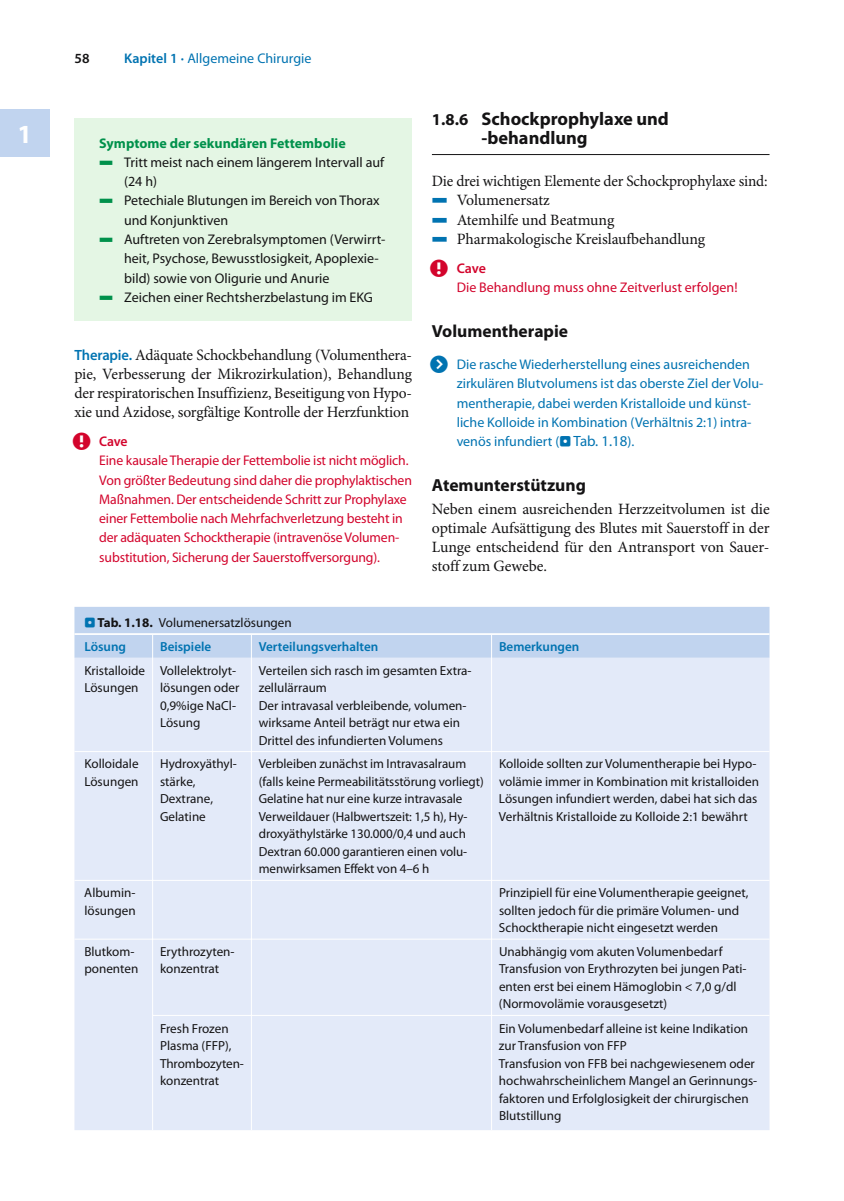
<style>
.page{position:relative;width:844px;height:1201px;background:#fff}
.page>*{position:absolute;margin:0;border:0;box-sizing:border-box;transform-origin:0 0}
.t1{font:700 26.25px "Myriad Pro";color:#fff}
.t2{font:700 18.38px/19.2px "Myriad Pro";color:#141314}
.t3{font:700 17.5px "Myriad Pro";color:#141314}
.t4{font:15.75px/19.2px "Minion Pro";letter-spacing:-.01em;color:#141314;text-align:justify}
.t5{font:14px/19.2px "Myriad Pro";letter-spacing:-.01em;color:#d3042c}
.t6{font:14px "Myriad Pro";color:#141314}
.t7{font:14px/19.2px "Myriad Pro";color:#0073b1}
.t8{font:700 14px "Myriad Pro";color:#00914b}
.t9{font:600 14px "Myriad Pro";color:#141314}
.t10{font:13.12px/17.5px "Myriad Pro";color:#141314}
.t11{font:600 13.12px "Myriad Pro";color:#0073b1}
.s1{font-weight:600}
.s2{font-family:"S Buttons";color:#00914b}
.s3{font-family:"Myriad Pro";font-weight:600;font-size:14.88px;color:#0073b1}
.s4{font-family:"S Buttons"}
.s5{font-size:16.62px}
.s6{font-family:"S Buttons";color:#0073b1}
.s7{font-size:14.88px}
.s8{font-weight:700}
.s9{font-weight:600;color:#0073b1}
</style>
<div class="page">
<div style="left:0;top:109px;width:50px;height:47px;background:#c1d4ef"></div>
<div style="left:74px;top:118px;width:338px;height:203px;background:#e4f6e4"></div>
<hr style="left:432px;top:154px;width:337px;height:1px;background:#141314">
<div style="left:74px;top:658px;width:695px;height:472px;background:#e3eaf9"></div>
<div style="left:74px;top:607px;width:695px;height:51px;background:#c1d4ef"></div>
<hr style="left:152px;top:658px;width:1px;height:93px;background:#fff">
<hr style="left:251px;top:658px;width:1px;height:93px;background:#fff">
<hr style="left:491px;top:658px;width:1px;height:93px;background:#fff">
<hr style="left:74px;top:751px;width:177px;height:1px;background:#fff">
<hr style="left:152px;top:752px;width:1px;height:128px;background:#fff">
<hr style="left:251px;top:751px;width:240px;height:1px;background:#fff">
<hr style="left:251px;top:752px;width:1px;height:128px;background:#fff">
<hr style="left:491px;top:751px;width:278px;height:1px;background:#fff">
<hr style="left:491px;top:752px;width:1px;height:128px;background:#fff">
<hr style="left:74px;top:880px;width:177px;height:1px;background:#fff">
<hr style="left:152px;top:880px;width:1px;height:58px;background:#fff">
<hr style="left:251px;top:880px;width:240px;height:1px;background:#fff">
<hr style="left:251px;top:880px;width:1px;height:58px;background:#fff">
<hr style="left:491px;top:880px;width:278px;height:1px;background:#fff">
<hr style="left:491px;top:880px;width:1px;height:58px;background:#fff">
<hr style="left:74px;top:938px;width:177px;height:1px;background:#fff">
<hr style="left:152px;top:939px;width:1px;height:76px;background:#fff">
<hr style="left:251px;top:938px;width:240px;height:1px;background:#fff">
<hr style="left:251px;top:939px;width:1px;height:76px;background:#fff">
<hr style="left:491px;top:938px;width:278px;height:1px;background:#fff">
<hr style="left:491px;top:939px;width:1px;height:76px;background:#fff">
<hr style="left:152px;top:1015px;width:99px;height:1px;background:#fff">
<hr style="left:152px;top:1015px;width:1px;height:115px;background:#fff">
<hr style="left:251px;top:1015px;width:240px;height:1px;background:#fff">
<hr style="left:251px;top:1015px;width:1px;height:115px;background:#fff">
<hr style="left:491px;top:1015px;width:278px;height:1px;background:#fff">
<hr style="left:491px;top:1015px;width:1px;height:115px;background:#fff">
<h1 class="t1" style="left:18px;top:124px;width:16px">1</h1>
<p class="t9" style="left:74px;top:53px;width:17px">58</p>
<p class="t7" style="left:124px;top:49px;width:189px"><span class="s1">Kapitel 1 ·</span> Allgemeine Chirurgie</p>
<p class="t8" style="left:99px;top:138px;width:248px">Symptome der sekundären Fettembolie</p>
<p class="t6" style="left:99px;top:157px;width:286px"><span class="s2">4</span> Tritt meist nach einem längerem Intervall auf</p>
<p class="t6" style="left:124px;top:176px;width:35px">(24 h)</p>
<p class="t6" style="left:99px;top:195px;width:282px"><span class="s2">4</span> Petechiale Blutungen im Bereich von Thorax</p>
<p class="t6" style="left:124px;top:215px;width:105px">und Konjunktiven</p>
<p class="t6" style="left:99px;top:234px;width:288px"><span class="s2">4</span> Auftreten von Zerebralsymptomen (Verwirrt-</p>
<p class="t6" style="left:124px;top:253px;width:256px">heit, Psychose, Bewusstlosigkeit, Apoplexie-</p>
<p class="t6" style="left:124px;top:272px;width:207px">bild) sowie von Oligurie und Anurie</p>
<p class="t6" style="left:99px;top:292px;width:275px"><span class="s2">4</span> Zeichen einer Rechtsherzbelastung im EKG</p>
<p class="t4" style="left:74px;top:346px;width:339px"><span class="s3">Therapie.</span> Adäquate Schockbehandlung (Volumenthera&shy;pie, Verbesserung der Mikrozirkulation), Behandlung der respiratorischen Insuffizienz, Beseitigung von Hypo&shy;xie und Azidose, sorgfältige Kontrolle der Herzfunktion</p>
<p class="t5" style="left:99px;top:433px;width:314px;text-indent:-25px"><span class="s4">!</span> <span class="s1">Cave<br></span>Eine kausale Therapie der Fettembolie ist nicht möglich.<br>Von größter Bedeutung sind daher die prophylaktischen Maßnahmen. Der entscheidende Schritt zur Prophylaxe einer Fettembolie nach Mehrfachverletzung besteht in der adäquaten Schocktherapie (intravenöse Volumen&shy;substitution, Sicherung der Sauerstoffversorgung).</p>
<h2 class="t2" style="left:481px;top:111px;width:189px;text-indent:-50px"><span class="s5">1.8.6</span> Schockprophylaxe und -behandlung</h2>
<p class="t4" style="left:432px;top:173px;width:337px;text-align:left">Die drei wichtigen Elemente der Schockprophylaxe sind:<br><span class="s6">4</span> Volumenersatz<br><span class="s6">4</span> Atemhilfe und Beatmung<br><span class="s6">4</span> Pharmakologische Kreislaufbehandlung</p>
<p class="t5" style="left:456px;top:260px;width:282px;text-indent:-25px"><span class="s4">!</span> <span class="s1">Cave<br></span>Die Behandlung muss ohne Zeitverlust erfolgen!</p>
<h3 class="t3" style="left:432px;top:324px;width:138px">Volumentherapie</h3>
<p class="t7" style="left:456px;top:356px;width:308px;text-indent:-25px"><span class="s4">&gt;</span> Die rasche Wiederherstellung eines ausreichenden zirkulären Blutvolumens ist das oberste Ziel der Volu&shy;mentherapie, dabei werden Kristalloide und künst&shy;liche Kolloide in Kombination (Verhältnis 2:1) intra&shy;venös infundiert (<span class="s4">.</span> <span class="s7">Tab. 1.18</span>).</p>
<h3 class="t3" style="left:432px;top:478px;width:155px">Atemunterstützung</h3>
<p class="t4" style="left:432px;top:500px;width:339px">Neben einem ausreichenden Herzzeitvolumen ist die optimale Aufsättigung des Blutes mit Sauerstoff in der Lunge entscheidend für den Antransport von Sauer&shy;stoff zum Gewebe.</p>
<p class="t10" style="left:84px;top:611px;width:209px;line-height:24.2px"><span class="s6">.</span> <span class="s8">Tab. 1.18.</span> Volumenersatzlösungen<br><span class="s9">Lösung</span></p>
<p class="t11" style="left:160px;top:641px;width:53px">Beispiele</p>
<p class="t11" style="left:259px;top:641px;width:121px">Verteilungsverhalten</p>
<p class="t11" style="left:499px;top:641px;width:82px">Bemerkungen</p>
<p class="t10" style="left:84px;top:662px;width:62px">Kristalloide<br>Lösungen</p>
<p class="t10" style="left:160px;top:662px;width:81px">Vollelektrolyt&shy;lösungen oder<br>0,9%ige NaCl-<br>Lösung</p>
<p class="t10" style="left:259px;top:662px;width:214px">Verteilen sich rasch im gesamten Extra&shy;zellulärraum<br>Der intravasal verbleibende, volumen&shy;wirksame Anteil beträgt nur etwa ein Drittel des infundierten Volumens</p>
<p class="t10" style="left:84px;top:756px;width:56px">Kolloidale<br>Lösungen</p>
<p class="t10" style="left:160px;top:756px;width:78px">Hydroxyäthyl&shy;stärke,<br>Dextrane,<br>Gelatine</p>
<p class="t10" style="left:259px;top:756px;width:226px">Verbleiben zunächst im Intravasalraum (falls keine Permeabilitätsstörung vorliegt)<br>Gelatine hat nur eine kurze intravasale Verweildauer (Halbwertszeit: 1,5 h), Hy&shy;droxyäthylstärke 130.000/0,4 und auch Dextran 60.000 garantieren einen volu&shy;menwirksamen Effekt von 4–6 h</p>
<p class="t10" style="left:499px;top:756px;width:261px">Kolloide sollten zur Volumentherapie bei Hypo&shy;volämie immer in Kombination mit kristalloiden Lösungen infundiert werden, dabei hat sich das Verhältnis Kristalloide zu Kolloide 2:1 bewährt</p>
<p class="t10" style="left:84px;top:885px;width:53px">Albumin&shy;lösungen</p>
<p class="t10" style="left:499px;top:885px;width:251px">Prinzipiell für eine Volumentherapie geeignet, sollten jedoch für die primäre Volumen- und<br>Schocktherapie nicht eingesetzt werden</p>
<p class="t10" style="left:84px;top:943px;width:55px">Blutkom&shy;ponenten</p>
<p class="t10" style="left:160px;top:943px;width:76px">Erythrozyten&shy;konzentrat</p>
<p class="t10" style="left:499px;top:943px;width:249px">Unabhängig vom akuten Volumenbedarf Transfusion von Erythrozyten bei jungen Pati&shy;enten erst bei einem Hämoglobin &lt; 7,0 g/dl (Normovolämie vorausgesetzt)</p>
<p class="t10" style="left:160px;top:1020px;width:85px">Fresh Frozen<br>Plasma (FFP),<br>Thrombozyten&shy;konzentrat</p>
<p class="t10" style="left:499px;top:1020px;width:260px">Ein Volumenbedarf alleine ist keine Indikation zur Transfusion von FFP<br>Transfusion von FFB bei nachgewiesenem oder hochwahrscheinlichem Mangel an Gerinnungs&shy;faktoren und Erfolglosigkeit der chirurgischen Blutstillung</p>
</div>
